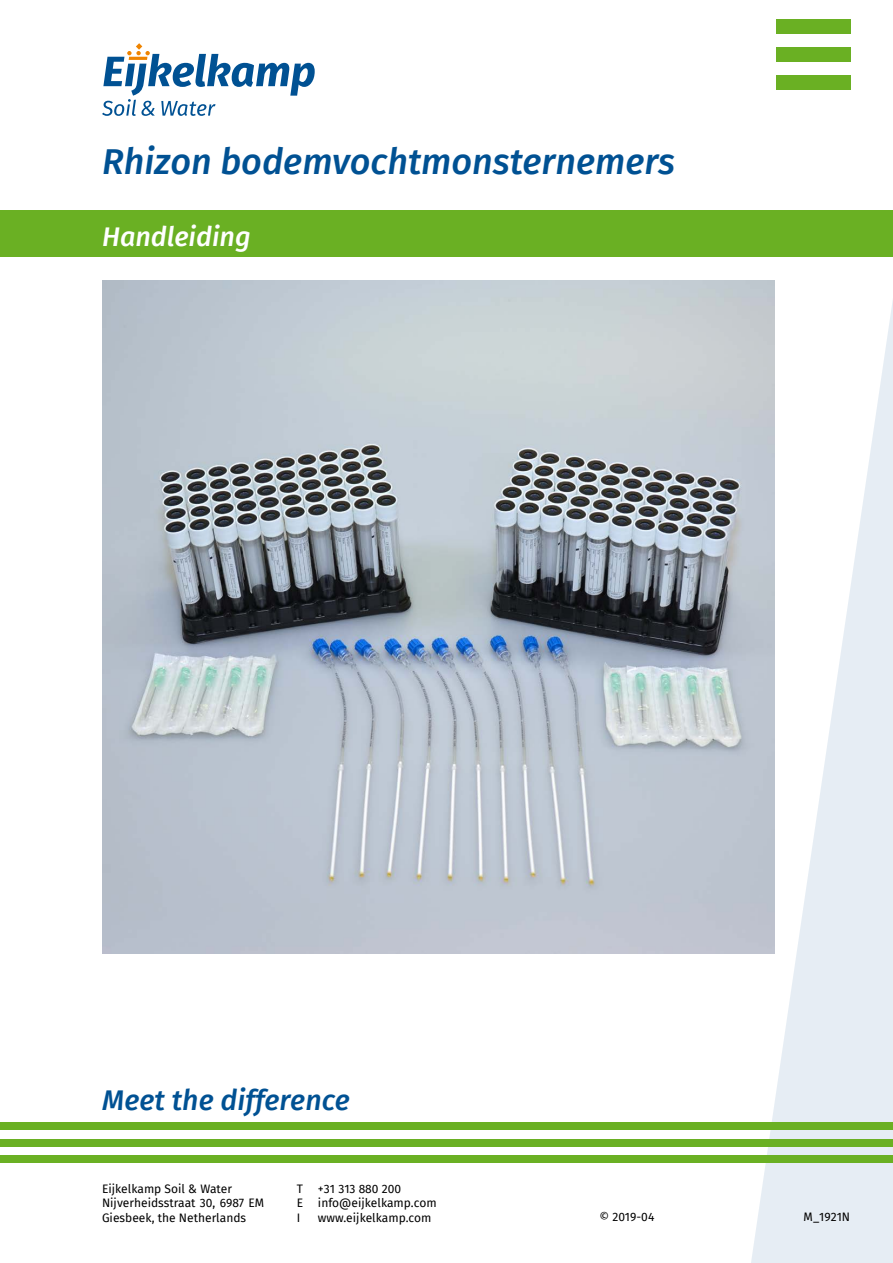
<style>
.page{position:relative;width:893px;height:1263px;background:#fff}
.page>*{position:absolute;margin:0;border:0;box-sizing:border-box;transform-origin:0 0}
.t1{font:italic 500 36px "Fira Sans";color:#005193}
.t2{font:italic 500 28.5px "Fira Sans";color:#005193}
.t3{font:italic 500 27px "Fira Sans";color:#fff}
.t4{font:12px/14.4px "Fira Sans";color:#000}
</style>
<div class="page">
<div style="left:0;top:210px;width:893px;height:47px;background:#6ab023"></div>
<svg style="left:102px;top:43px;width:213px;height:73px"></svg>
<div style="left:776px;top:19px;width:74px;height:14px;background:#6ab023"></div>
<div style="left:776px;top:75px;width:74px;height:14px;background:#6ab023"></div>
<div style="left:776px;top:47px;width:74px;height:14px;background:#6ab023"></div>
<svg style="left:751px;top:301px;width:142px;height:962px;fill:#e6edf4"></svg>
<div style="left:0;top:1123px;width:893px;height:7px;background:#6ab023"></div>
<div style="left:0;top:1139px;width:893px;height:7px;background:#6ab023"></div>
<div style="left:0;top:1155px;width:893px;height:7px;background:#6ab023"></div>
<img style="left:102px;top:281px;width:673px;height:672px">
<h1 class="t1" style="left:102px;top:132px;width:574px">Rhizon bodemvochtmonsternemers</h1>
<h3 class="t3" style="left:102px;top:215px;width:150px">Handleiding</h3>
<h2 class="t2" style="left:102px;top:1077px;width:249px">Meet the difference</h2>
<p class="t4" style="left:102px;top:1181px;width:164px">Eijkelkamp Soil &amp; Water<br>Nijverheidsstraat 30, 6987 EM<br>Giesbeek, the Netherlands</p>
<p class="t4" style="left:297px;top:1181px;width:8px">T</p>
<p class="t4" style="left:297px;top:1181px;width:141px;text-indent:21px">+31 313 880 200<br>E info@eijkelkamp.com<br>I</p>
<p class="t4" style="left:318px;top:1210px;width:115px">www.eijkelkamp.com</p>
<p class="t4" style="left:600px;top:1209px;width:56px">© 2019-04</p>
<p class="t4" style="left:803px;top:1209px;width:48px">M_1921N</p>
</div>
